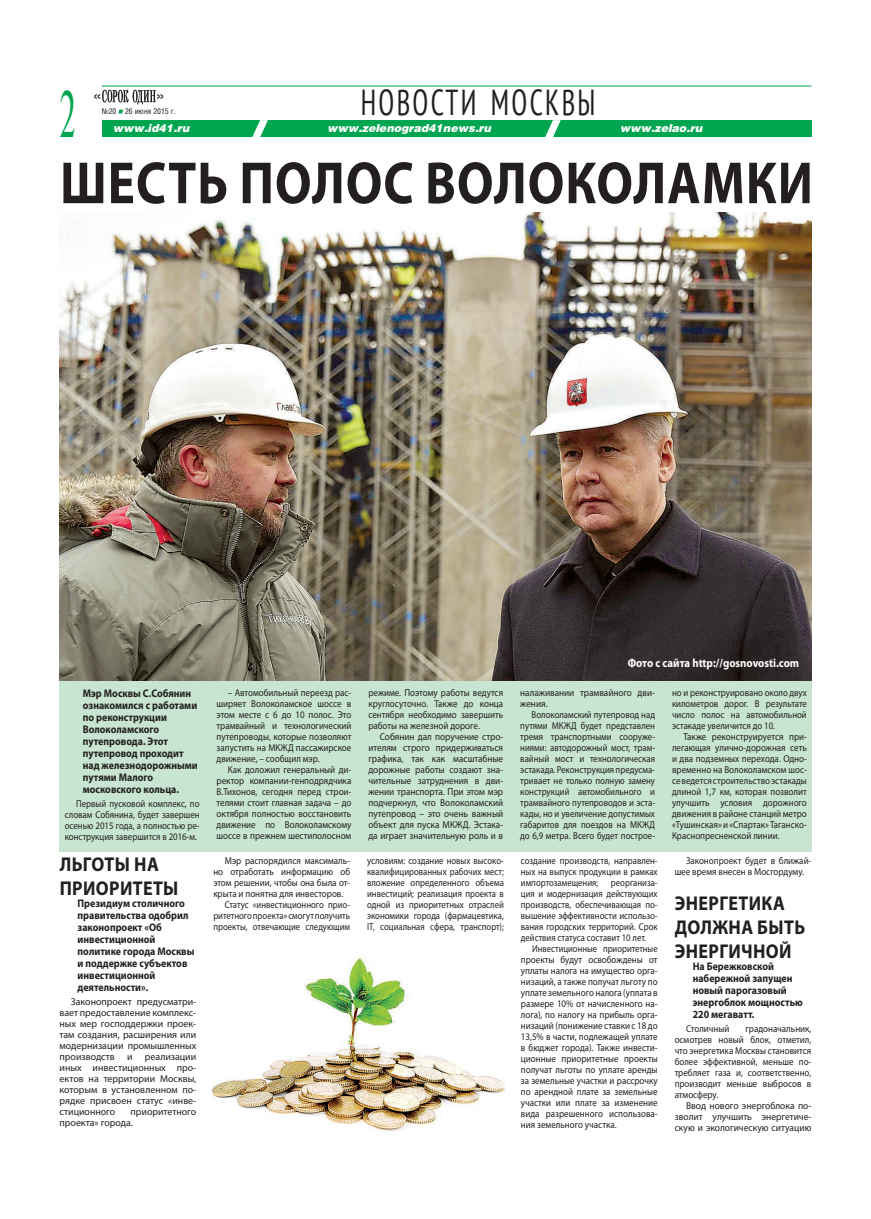
<style>
.page{position:relative;width:871px;height:1219px;background:#fff}
.page>*{position:absolute;margin:0;border:0;box-sizing:border-box;transform-origin:0 0}
.t1{font:66px "Newton 7 C";color:#00a54f;scale:.5 1}
.t2{font:700 60px "Myriad Pro";letter-spacing:.02em;color:#231f20;scale:.85 1}
.t3{font:condensed 36px "PT Sans";letter-spacing:.08em;color:#231f20;scale:.8 1}
.t4{font:700 20px/24px "Myriad Pro";letter-spacing:.02em;color:#231f20;scale:.9 1}
.t5{font:16px "Helios";color:#231f20}
.t6{font:700 12px "Myriad Pro";color:#fff;scale:.9 1}
.t7{font:700 11px/12px "Myriad Pro";color:#231f20;scale:.9 1}
.t8{font:italic 900 11px "Helios";color:#fff}
.t9{font:10px/11px "Myriad Pro";color:#231f20;text-align:justify;scale:.9 1}
.t10{font:10px/11px "Myriad Pro";color:#231f20;text-align:justify;scale:.88 1}
.t11{font:10px/11px "Myriad Pro";color:#231f20;text-align:justify;scale:.87 1}
.t12{font:10px/11px "Myriad Pro";color:#231f20;text-align:justify;scale:.86 1}
.t13{font:10px/11px "Myriad Pro";color:#231f20;text-align:justify;scale:.92 1}
.t14{font:10px/11px "Myriad Pro";color:#231f20;text-align:justify}
.t15{font:10px/11px "Myriad Pro";color:#231f20;text-align:justify;scale:.95 1}
.t16{font:8px "Helios Cond";color:#231f20}
</style>
<div class="page">
<svg style="left:464px;top:136px;width:17px;height:1px"></svg>
<div style="left:102px;top:120px;width:709px;height:16px;background:#00a54f"></div>
<svg style="left:251px;top:120px;width:17px;height:17px"></svg>
<svg style="left:544px;top:120px;width:17px;height:17px"></svg>
<hr style="left:102px;top:86px;width:709px;height:1px;background:#00a54f">
<svg style="left:102px;top:90px;width:54px;height:14px"></svg>
<div style="left:59px;top:671px;width:752px;height:180px;background:#c7e5d0"></div>
<svg style="left:118px;top:110px;width:5px;height:4px"></svg>
<img style="left:59px;top:212px;width:752px;height:468px">
<img style="left:212px;top:956px;width:292px;height:176px">
<h1 class="t1" style="left:59px;top:90px;width:35px">2</h1>
<h3 class="t3" style="left:361px;top:79px;width:295px">НОВОСТИ МОСКВЫ</h3>
<h3 class="t5" style="left:93px;top:89px;width:10px">«</h3>
<h3 class="t5" style="left:156px;top:89px;width:10px">»</h3>
<p class="t16" style="left:102px;top:108px;width:75px">№20 26 июня 2015 г.</p>
<p class="t8" style="left:113px;top:124px;width:78px">www.id41.ru</p>
<p class="t8" style="left:328px;top:124px;width:165px">www.zelenograd41news.ru</p>
<p class="t8" style="left:620px;top:124px;width:84px">www.zelao.ru</p>
<h2 class="t2" style="left:60px;top:160px;width:886px">ШЕСТЬ ПОЛОС ВОЛОКОЛАМКИ</h2>
<p class="t7" style="left:83px;top:688px;width:129px">Мэр Москвы С.Собянин ознакомился с работами по реконструкции<br>Волоколамского путепровода. Этот путепровод проходит над железнодорожными путями Малого московского кольца.</p>
<p class="t10" style="left:65px;top:799px;width:155px;text-indent:11px">Первый пусковой комплекс, по словам Собянина, будет завершен осенью 2015 года, а полностью ре&shy;конструкция завершится в 2016-м.</p>
<h3 class="t4" style="left:60px;top:854px;width:133px">ЛЬГОТЫ НА<br>ПРИОРИТЕТЫ</h3>
<p class="t7" style="left:78px;top:898px;width:131px">Президиум столичного правительства одобрил законопроект «Об инвестиционной политике города Москвы и поддержке субъектов инвестиционной деятельности».</p>
<p class="t14" style="left:60px;top:997px;width:138px;text-indent:11px">Законопроект предусматри&shy;вает предоставление комплекс&shy;ных мер господдержки проек&shy;там создания, расширения или модернизации промышленных производств и реализации иных инвестиционных про&shy;ектов на территории Москвы, которым в установленном по&shy;рядке присвоен статус «инве&shy;стиционного</p>
<p class="t14" style="left:60px;top:1107px;width:138px;text-indent:71px">приоритетного проекта» города.</p>
<p class="t9" style="left:216px;top:688px;width:151px;text-indent:11px">– Автомобильный переезд рас&shy;ширяет Волоколамское шоссе в этом месте с 6 до 10 полос. Это трамвайный и технологический путепроводы, которые позволяют запустить на МКЖД пассажирское движение, – сообщил мэр.</p>
<p class="t9" style="left:216px;top:765px;width:151px;text-indent:11px">Как доложил генеральный ди&shy;ректор компании-генподрядчика В.Тихонов, сегодня перед строи&shy;телями стоит главная задача – до октября полностью восстановить движение по Волоколамскому шоссе в прежнем шестиполосном</p>
<p class="t9" style="left:225px;top:856px;width:141px">Мэр распорядился максималь-</p>
<p class="t9" style="left:213px;top:867px;width:153px">но отработать информацию об</p>
<p class="t9" style="left:213px;top:878px;width:153px">этом решении, чтобы она была от-</p>
<p class="t9" style="left:213px;top:889px;width:146px">крыта и понятна для инвесторов.</p>
<p class="t11" style="left:225px;top:900px;width:146px">Статус «инвестиционного прио-</p>
<p class="t11" style="left:213px;top:911px;width:159px">ритетного проекта» смогут получить</p>
<p class="t11" style="left:213px;top:922px;width:159px">проекты, отвечающие следующим</p>
<p class="t9" style="left:368px;top:688px;width:151px">режиме. Поэтому работы ведутся круглосуточно. Также до конца сентября необходимо завершить работы на железной дороге.</p>
<p class="t13" style="left:368px;top:732px;width:148px;text-indent:11px">Собянин дал поручение стро&shy;ителям строго придерживаться графика, так как масштабные дорожные работы создают зна&shy;чительные затруднения в дви&shy;жении транспорта. При этом мэр подчеркнул, что Волоколамский путепровод – это очень важный объект для пуска МКЖД. Эстака&shy;да играет значительную роль и в</p>
<p class="t6" style="left:627px;top:658px;width:192px">Фото с сайта http://gosnovosti.com</p>
<p class="t13" style="left:520px;top:688px;width:148px">налаживании трамвайного дви&shy;жения.</p>
<p class="t10" style="left:520px;top:710px;width:155px;text-indent:11px">Волоколамский путепровод над путями МКЖД будет представлен тремя транспортными сооруже&shy;ниями: автодорожный мост, трам&shy;вайный мост и технологическая эстакада. Реконструкция предусма&shy;тривает не только полную замену конструкций автомобильного и трамвайного путепроводов и эста&shy;кады, но и увеличение допустимых габаритов для поездов на МКЖД до 6,9 метра. Всего будет построе-</p>
<p class="t10" style="left:671px;top:688px;width:155px">но и реконструировано около двух километров дорог. В результате число полос на автомобильной эстакаде увеличится до 10.</p>
<p class="t9" style="left:671px;top:732px;width:151px;text-indent:11px">Также реконструируется при&shy;легающая улично-дорожная сеть и два подземных перехода. Одно&shy;временно на Волоколамском шос&shy;се ведется строительство эстакады длиной 1,7 км, которая позволит улучшить условия дорожного движения в районе станций метро «Тушинская» и «Спартак» Таганско-Краснопресненской линии.</p>
<p class="t11" style="left:367px;top:856px;width:159px">условиям: создание новых высоко&shy;квалифицированных рабочих мест; вложение определенного объема инвестиций; реализация проекта в одной из приоритетных отраслей экономики города (фармацевтика, IT, социальная сфера, транспорт);</p>
<p class="t11" style="left:520px;top:856px;width:159px">создание производств, направлен&shy;ных на выпуск продукции в рамках импортозамещения;</p>
<p class="t11" style="left:520px;top:878px;width:159px;text-indent:90px">реорганиза&shy;ция и модернизация действующих производств, обеспечивающая по&shy;вышение эффективности использо&shy;вания городских территорий. Срок действия статуса составит 10 лет.</p>
<p class="t12" style="left:520px;top:944px;width:160px;text-indent:11px">Инвестиционные приоритетные проекты будут освобождены от уплаты налога на имущество орга&shy;низаций, а также получат льготу по уплате земельного налога (уплата в размере 10% от начисленного на&shy;лога), по налогу на прибыль орга&shy;низаций (понижение ставки с 18 до 13,5% в части, подлежащей уплате в бюджет города). Также инвести&shy;ционные приоритетные проекты получат льготы по уплате аренды за земельные участки и рассрочку по арендной плате за земельные участки или плате за изменение вида разрешенного использова&shy;ния земельного участка.</p>
<p class="t9" style="left:674px;top:856px;width:153px;text-indent:11px">Законопроект будет в ближай&shy;шее время внесен в Мосгордуму.</p>
<h3 class="t4" style="left:674px;top:893px;width:146px">ЭНЕРГЕТИКА<br>ДОЛЖНА БЫТЬ<br>ЭНЕРГИЧНОЙ</h3>
<p class="t7" style="left:692px;top:961px;width:124px">На Бережковской набережной запущен новый парогазовый энергоблок мощностью<br>220 мегаватт.</p>
<p class="t9" style="left:685px;top:1023px;width:50px">Столичный</p>
<p class="t9" style="left:674px;top:1023px;width:153px;text-indent:71px">градоначальник, осмотрев новый блок, отметил, что энергетика Москвы становится более эффективной, меньше по&shy;требляет газа и, соответственно, производит меньше выбросов в атмосферу.</p>
<p class="t15" style="left:674px;top:1100px;width:145px;text-indent:11px">Ввод нового энергоблока по&shy;зволит улучшить энергетиче&shy;скую и экологическую ситуацию</p>
</div>
